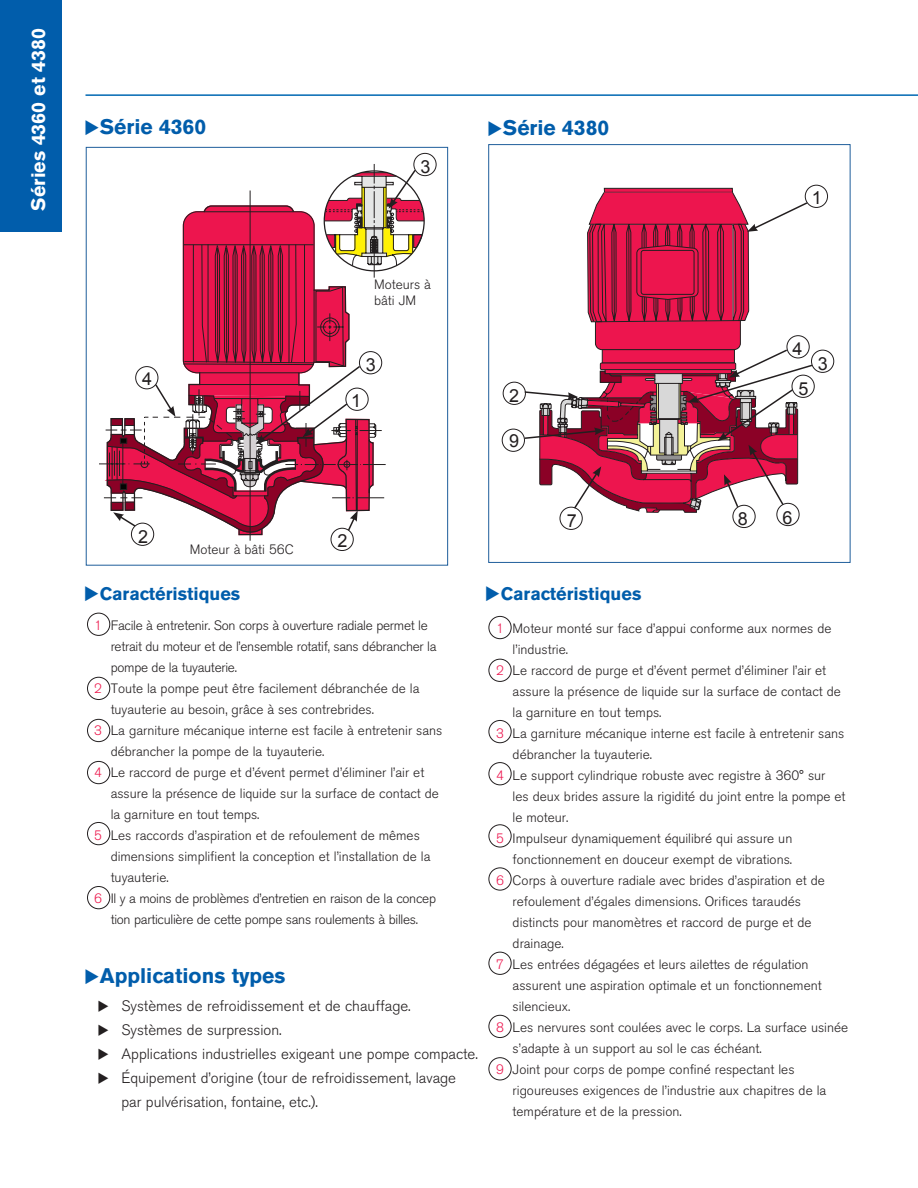
<style>
.page{position:relative;width:918px;height:1188px;background:#fff}
.page>*{position:absolute;margin:0;border:0;box-sizing:border-box;transform-origin:0 0}
.Heading{font:700 21px "Akzidenz Grotesk BE";color:#015dab}
.Heading-2{font:700 19.5px "Akzidenz Grotesk BE";color:#fff}
.Heading-3{font:700 18px "Akzidenz Grotesk BE";color:#015dab}
.numbering{font:18px "Arial";color:#231f20}
.Heading-4{font:300 15px/24px "Akzidenz Grotesk BE";color:#231f20}
.body{font:300 13.5px/21px "Akzidenz Grotesk BE";color:#231f20}
.body-2{font:300 13.5px/21px "Akzidenz Grotesk BE";letter-spacing:-.02em;color:#231f20}
.s1{color:#ed164b}
.s2{color:#ed154e}
</style>
<div class="page">
<hr style="left:86px;top:94px;width:832px;height:2px;background:#0168b3">
<div style="left:86px;top:147px;width:362px;height:419px;background:#fff;border:1px solid #1f5e9b"></div>
<div style="left:488px;top:144px;width:362px;height:419px;background:#fff;border:1px solid #1f5e9b"></div>
<hr style="left:604px;top:188px;width:128px;height:4px;background:#ed154e">
<div style="left:604px;top:188px;width:129px;height:5px;border:1px solid #231f20"></div>
<div style="left:0;top:0;width:62px;height:232px;background:#015dab"></div>
<div style="left:87px;top:613px;width:23px;height:23px;border:1px solid #231f20;border-radius:50%"></div>
<div style="left:87px;top:677px;width:23px;height:23px;border:1px solid #231f20;border-radius:50%"></div>
<div style="left:87px;top:719px;width:23px;height:23px;border:1px solid #231f20;border-radius:50%"></div>
<div style="left:87px;top:761px;width:23px;height:23px;border:1px solid #231f20;border-radius:50%"></div>
<div style="left:87px;top:822px;width:23px;height:23px;border:1px solid #231f20;border-radius:50%"></div>
<div style="left:87px;top:886px;width:23px;height:23px;border:1px solid #231f20;border-radius:50%"></div>
<div style="left:489px;top:616px;width:23px;height:23px;border:1px solid #231f20;border-radius:50%"></div>
<div style="left:489px;top:659px;width:23px;height:23px;border:1px solid #231f20;border-radius:50%"></div>
<div style="left:489px;top:720px;width:23px;height:23px;border:1px solid #231f20;border-radius:50%"></div>
<div style="left:489px;top:762px;width:23px;height:23px;border:1px solid #231f20;border-radius:50%"></div>
<div style="left:489px;top:824px;width:23px;height:23px;border:1px solid #231f20;border-radius:50%"></div>
<div style="left:489px;top:867px;width:23px;height:24px;border:1px solid #231f20;border-radius:50%"></div>
<div style="left:489px;top:952px;width:23px;height:23px;border:1px solid #231f20;border-radius:50%"></div>
<div style="left:489px;top:1015px;width:23px;height:23px;border:1px solid #231f20;border-radius:50%"></div>
<div style="left:489px;top:1057px;width:23px;height:23px;border:1px solid #231f20;border-radius:50%"></div>
<div style="left:413px;top:153px;width:24px;height:23px;border:1px solid #231f20;border-radius:50%"></div>
<div style="left:805px;top:185px;width:23px;height:23px;border:1px solid #231f20;border-radius:50%"></div>
<div style="left:792px;top:375px;width:23px;height:23px;border:1px solid #231f20;border-radius:50%"></div>
<div style="left:811px;top:350px;width:23px;height:23px;border:1px solid #231f20;border-radius:50%"></div>
<div style="left:776px;top:503px;width:24px;height:23px;border:1px solid #231f20;border-radius:50%"></div>
<div style="left:733px;top:505px;width:23px;height:23px;border:1px solid #231f20;border-radius:50%"></div>
<div style="left:560px;top:507px;width:23px;height:23px;border:1px solid #231f20;border-radius:50%"></div>
<div style="left:502px;top:429px;width:23px;height:23px;border:1px solid #231f20;border-radius:50%"></div>
<div style="left:503px;top:382px;width:23px;height:23px;border:1px solid #231f20;border-radius:50%"></div>
<svg style="left:523px;top:191px;width:291px;height:322px"></svg>
<svg style="left:99px;top:162px;width:326px;height:389px"></svg>
<p class="Heading-2" style="left:27px;top:211px;width:184px;rotate:-90deg">Séries 4360 et 4380</p>
<p class="Heading" style="left:84px;top:115px;width:124px">◆Série 4360</p>
<p class="numbering" style="left:142px;top:367px;width:12px">4</p>
<p class="numbering" style="left:421px;top:155px;width:12px">3</p>
<p class="body" style="left:374px;top:276px;width:58px;line-height:16.2px">Moteurs à bâti JM</p>
<p class="numbering" style="left:366px;top:353px;width:12px">3</p>
<p class="numbering" style="left:351px;top:389px;width:12px">1</p>
<p class="numbering" style="left:138px;top:525px;width:12px">2</p>
<p class="numbering" style="left:337px;top:529px;width:12px">2</p>
<p class="body" style="left:190px;top:539px;width:106px">Moteur à bâti 56C</p>
<p class="Heading" style="left:487px;top:116px;width:124px">◆Série 4380</p>
<p class="numbering" style="left:509px;top:384px;width:12px">2</p>
<p class="numbering" style="left:509px;top:429px;width:12px">9</p>
<p class="numbering" style="left:567px;top:509px;width:12px">7</p>
<p class="numbering" style="left:738px;top:507px;width:12px">8</p>
<p class="Heading-3" style="left:84px;top:583px;width:158px">◆Caractéristiques</p>
<p class="Heading-3" style="left:485px;top:584px;width:158px">◆Caractéristiques</p>
<p class="numbering" style="left:812px;top:186px;width:12px">1</p>
<p class="numbering" style="left:792px;top:337px;width:12px">4</p>
<p class="numbering" style="left:799px;top:377px;width:12px">5</p>
<p class="numbering" style="left:818px;top:352px;width:12px">3</p>
<p class="numbering" style="left:783px;top:506px;width:12px">6</p>
<p class="body-2" style="left:111px;top:615px;width:327px;text-indent:-16px"><span class="s1">1</span> Facile à entretenir. Son corps à ouverture radiale permet le retrait du moteur et de l’ensemble rotatif, sans débrancher la pompe de la tuyauterie.</p>
<p class="body" style="left:111px;top:678px;width:310px;text-indent:-16px"><span class="s1">2</span> Toute la pompe peut être facilement débranchée de la tuyauterie au besoin, grâce à ses contrebrides.</p>
<p class="body" style="left:111px;top:720px;width:333px;text-indent:-16px"><span class="s1">3</span> La garniture mécanique interne est facile à entretenir sans débrancher la pompe de la tuyauterie.</p>
<p class="body" style="left:111px;top:762px;width:330px;text-indent:-16px"><span class="s1">4</span> Le raccord de purge et d’évent permet d’éliminer l’air et assure la présence de liquide sur la surface de contact de la garniture en tout temps.</p>
<p class="body" style="left:111px;top:825px;width:321px;text-indent:-16px"><span class="s1">5</span> Les raccords d’aspiration et de refoulement de mêmes dimensions simplifient la conception et l’installation de la tuyauterie.</p>
<p class="body-2" style="left:94px;top:888px;width:343px;text-align:center"><span class="s1">6</span> Il y a moins de problèmes d’entretien en raison de la concep tion particulière de cette pompe sans roulements à billes.</p>
<p class="Heading" style="left:84px;top:963px;width:203px">◆Applications types</p>
<p class="Heading-4" style="left:98px;top:994px;width:315px">◆ Systèmes de refroidissement et de chauffage.</p>
<p class="Heading-4" style="left:98px;top:1018px;width:186px">◆ Systèmes de surpression.</p>
<p class="Heading-4" style="left:98px;top:1042px;width:382px">◆ Applications industrielles exigeant une pompe compacte.</p>
<p class="Heading-4" style="left:122px;top:1066px;width:336px;text-indent:-24px">◆ Équipement d’origine (tour de refroidissement, lavage par pulvérisation, fontaine, etc.).</p>
<p class="body" style="left:513px;top:618px;width:320px;text-indent:-16px"><span class="s2">1</span> Moteur monté sur face d’appui conforme aux normes de l’industrie.</p>
<p class="body" style="left:513px;top:660px;width:330px;text-indent:-16px"><span class="s2">2</span> Le raccord de purge et d’évent permet d’éliminer l’air et assure la présence de liquide sur la surface de contact de la garniture en tout temps.</p>
<p class="body" style="left:513px;top:723px;width:333px;text-indent:-16px"><span class="s2">3</span> La garniture mécanique interne est facile à entretenir sans débrancher la tuyauterie.</p>
<p class="body" style="left:513px;top:765px;width:334px;text-indent:-16px"><span class="s2">4</span> Le support cylindrique robuste avec registre à 360° sur<br>les deux brides assure la rigidité du joint entre la pompe et le moteur.</p>
<p class="body" style="left:496px;top:828px;width:298px;text-align:right"><span class="s2">5</span> Impulseur dynamiquement équilibré qui assure un fonctionnement en douceur exempt de vibrations.</p>
<p class="body" style="left:513px;top:870px;width:314px;text-indent:-16px"><span class="s2">6</span> Corps à ouverture radiale avec brides d’aspiration et de refoulement d’égales dimensions. Orifices taraudés distincts pour manomètres et raccord de purge et de drainage.</p>
<p class="body" style="left:513px;top:954px;width:311px;text-indent:-16px"><span class="s2">7</span> Les entrées dégagées et leurs ailettes de régulation assurent une aspiration optimale et un fonctionnement silencieux.</p>
<p class="body" style="left:513px;top:1017px;width:337px;text-indent:-16px"><span class="s2">8</span> Les nervures sont coulées avec le corps. La surface usinée s’adapte à un support au sol le cas échéant.</p>
<p class="body" style="left:513px;top:1059px;width:315px;text-indent:-16px"><span class="s2">9</span> Joint pour corps de pompe confiné respectant les rigoureuses exigences de l’industrie aux chapitres de la température et de la pression.</p>
</div>
